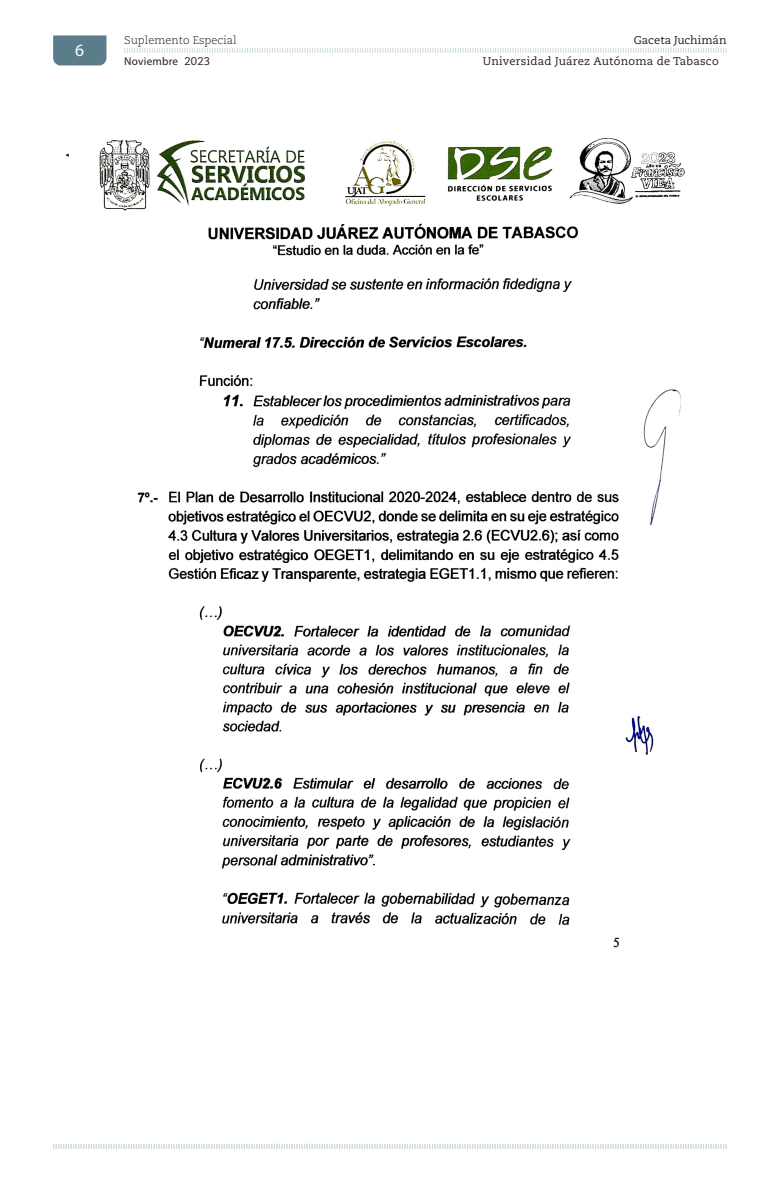
<style>
.page{position:relative;width:762px;height:1188px;background:#fff}
.page>*{position:absolute;margin:0;border:0;box-sizing:border-box;transform-origin:0 0}
.t1{font:17.5px "Myriad Pro";color:#fff}
.t2{font:11.25px "Caecilia LT Std";letter-spacing:.02em;color:#231f20}
.t3{font:300 11.25px "Caecilia LT Std";color:#231f20}
.t4{font:11.25px "Caecilia LT Std";color:#231f20}
.t5{font:11.25px "Myriad Pro";letter-spacing:.02em;color:#231f20}
.s1{font-family:"Caecilia LT Std"}
</style>
<div class="page">
<img style="left:65px;top:138px;width:620px;height:810px">
<svg style="left:53px;top:1143px;width:674px;height:6px"></svg>
<svg style="left:124px;top:48px;width:603px;height:5px"></svg>
<div style="left:53px;top:35px;width:53px;height:30px;background:#5b7c8b"></div>
<h1 class="t1" style="left:75px;top:39px;width:10px">6</h1>
<p class="t3" style="left:124px;top:34px;width:114px">Suplemento Especial</p>
<p class="t5" style="left:124px;top:54px;width:87px">Noviembre <span class="s1">2023</span></p>
<p class="t4" style="left:634px;top:34px;width:94px">Gaceta Juchimán</p>
<p class="t2" style="left:483px;top:55px;width:237px">Universidad Juárez Autónoma de Tabasco</p>
</div>
